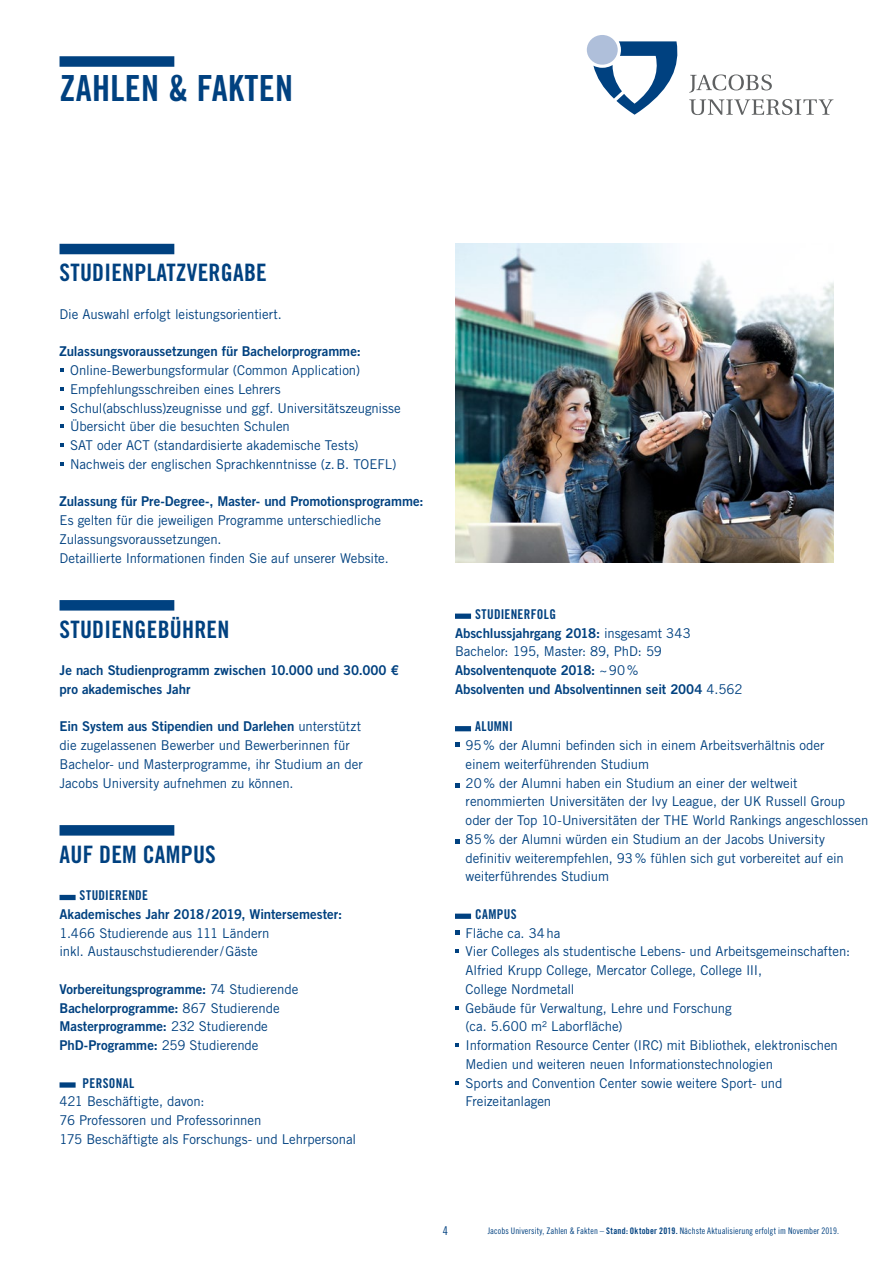
<style>
.page{position:relative;width:893px;height:1263px;background:#fff}
.page>*{position:absolute;margin:0;border:0;box-sizing:border-box;transform-origin:0 0}
.t1{font:36px "Trade Gothic LT Std Bd Cn 20";letter-spacing:.01em;color:#004180}
.t2{font:24px "Trade Gothic LT Std Bd Cn 20";letter-spacing:.01em;color:#004180}
.t3{font:13.5px/18.8px "Trade Gothic LT Std";letter-spacing:-.005em;color:#004180}
.t4{font:13.5px/18.8px "Trade Gothic LT Std Bd 2";letter-spacing:-.005em;color:#004180}
.t5{font:13.5px "Trade Gothic LT Std Bd Cn 20";letter-spacing:.025em;color:#004180}
.t6{font:12.15px "Trade Gothic LT Std Cn 18";color:#004180}
.t7{font:9px "Trade Gothic LT Std Cn 18";letter-spacing:.015em;color:#004180}
.s1{font-family:"Trade Gothic LT Std"}
.s2{font-family:"Trade Gothic LT Std Bd Cn 20"}
</style>
<div class="page">
<svg style="left:60px;top:368px;width:3px;height:4px"></svg>
<svg style="left:60px;top:387px;width:3px;height:4px"></svg>
<svg style="left:60px;top:406px;width:3px;height:4px"></svg>
<svg style="left:60px;top:424px;width:3px;height:4px"></svg>
<svg style="left:60px;top:443px;width:3px;height:4px"></svg>
<svg style="left:60px;top:462px;width:3px;height:4px"></svg>
<div style="left:60px;top:895px;width:16px;height:5px;background:#004180"></div>
<div style="left:60px;top:1082px;width:16px;height:6px;background:#004180"></div>
<div style="left:60px;top:244px;width:114px;height:10px;background:#004180"></div>
<div style="left:60px;top:825px;width:114px;height:11px;background:#004180"></div>
<div style="left:60px;top:600px;width:114px;height:11px;background:#004180"></div>
<div style="left:455px;top:614px;width:16px;height:5px;background:#004180"></div>
<div style="left:455px;top:726px;width:16px;height:5px;background:#004180"></div>
<svg style="left:455px;top:742px;width:4px;height:5px"></svg>
<svg style="left:455px;top:783px;width:4px;height:5px"></svg>
<svg style="left:455px;top:839px;width:4px;height:5px"></svg>
<div style="left:455px;top:914px;width:16px;height:5px;background:#004180"></div>
<svg style="left:455px;top:930px;width:4px;height:5px"></svg>
<svg style="left:455px;top:949px;width:4px;height:4px"></svg>
<svg style="left:455px;top:1006px;width:4px;height:4px"></svg>
<svg style="left:455px;top:1043px;width:4px;height:4px"></svg>
<svg style="left:455px;top:1081px;width:4px;height:4px"></svg>
<div style="left:60px;top:56px;width:114px;height:11px;background:#004180"></div>
<svg style="left:593px;top:41px;width:85px;height:74px"></svg>
<div style="left:587px;top:35px;width:31px;height:30px;background:#afbfda;border-radius:50%"></div>
<svg style="left:689px;top:99px;width:144px;height:16px"></svg>
<svg style="left:689px;top:74px;width:83px;height:19px"></svg>
<img style="left:455px;top:244px;width:378px;height:318px">
<h1 class="t1" style="left:60px;top:66px;width:235px">ZAHLEN &amp; FAKTEN</h1>
<h2 class="t2" style="left:60px;top:258px;width:209px">STUDIENPLATZVERGABE</h2>
<p class="t3" style="left:60px;top:304px;width:224px">Die Auswahl erfolgt leistungsorientiert.</p>
<p class="t4" style="left:60px;top:342px;width:303px">Zulassungsvoraussetzungen für Bachelorprogramme:</p>
<p class="t3" style="left:70px;top:361px;width:332px">Online-Bewerbungsformular (Common Application)<br>Empfehlungsschreiben eines Lehrers Schul(abschluss)zeugnisse und ggf. Universitätszeugnisse Übersicht über die besuchten Schulen<br>SAT oder ACT (standardisierte akademische Tests)<br>Nachweis der englischen Sprachkenntnisse (z.B. TOEFL)</p>
<p class="t4" style="left:60px;top:492px;width:366px">Zulassung für Pre-Degree-, Master- und Promotionsprogramme:</p>
<p class="t3" style="left:60px;top:511px;width:331px">Es gelten für die jeweiligen Programme unterschiedliche<br>Zulassungsvoraussetzungen.<br>Detaillierte Informationen finden Sie auf unserer Website.</p>
<h2 class="t2" style="left:60px;top:614px;width:171px">STUDIENGEBÜHREN</h2>
<p class="t4" style="left:60px;top:661px;width:341px">Je nach Studienprogramm zwischen 10.000 und 30.000 € pro akademisches Jahr</p>
<p class="t4" style="left:60px;top:717px;width:303px">Ein System aus Stipendien und Darlehen <span class="s1">unterstützt</span></p>
<p class="t3" style="left:60px;top:736px;width:305px">die zugelassenen Bewerber und Bewerberinnen für<br>Bachelor- und Masterprogramme, ihr Studium an der<br>Jacobs University aufnehmen zu können.</p>
<h2 class="t2" style="left:60px;top:839px;width:158px">AUF DEM CAMPUS</h2>
<p class="t5" style="left:80px;top:887px;width:70px">STUDIERENDE</p>
<p class="t4" style="left:60px;top:904px;width:284px">Akademisches Jahr 2018/2019, Wintersemester:</p>
<p class="t3" style="left:60px;top:923px;width:211px">1.466 Studierende aus 111 Ländern inkl. Austauschstudierender/Gäste</p>
<p class="t4" style="left:60px;top:979px;width:240px">Vorbereitungsprogramme: <span class="s1">74 Studierende </span>Bachelorprogramme: <span class="s1">867 Studierende </span>Masterprogramme: <span class="s1">232 Studierende </span>PhD-Programme: <span class="s1">259 Studierende</span></p>
<p class="t5" style="left:83px;top:1074px;width:53px">PERSONAL</p>
<p class="t3" style="left:60px;top:1092px;width:298px">421 Beschäftigte, davon:<br>76 Professoren und Professorinnen<br>175 Beschäftigte als Forschungs- und Lehrpersonal</p>
<p class="t5" style="left:475px;top:606px;width:82px">STUDIENERFOLG</p>
<p class="t4" style="left:455px;top:623px;width:237px">Abschlussjahrgang 2018: <span class="s1">insgesamt 343</span></p>
<p class="t3" style="left:455px;top:642px;width:208px">Bachelor: 195, Master: 89, PhD: 59</p>
<p class="t4" style="left:455px;top:661px;width:289px">Absolventenquote 2018: <span class="s1">~90%<br></span>Absolventen und Absolventinnen seit 2004 <span class="s1">4.562</span></p>
<p class="t5" style="left:475px;top:718px;width:39px">ALUMNI</p>
<p class="t3" style="left:466px;top:736px;width:404px">95% der Alumni befinden sich in einem Arbeitsverhältnis oder<br>einem weiterführenden Studium<br>20% der Alumni haben ein Studium an einer der weltweit renommierten Universitäten der Ivy League, der UK Russell Group oder der Top 10-Universitäten der THE World Rankings angeschlossen 85% der Alumni würden ein Studium an der Jacobs University definitiv weiterempfehlen, 93% fühlen sich gut vorbereitet auf ein weiterführendes Studium</p>
<p class="t5" style="left:475px;top:906px;width:43px">CAMPUS</p>
<p class="t3" style="left:466px;top:923px;width:386px">Fläche ca. 34ha<br>Vier Colleges als studentische Lebens- und Arbeitsgemeinschaften:<br>Alfried Krupp College, Mercator College, College III,<br>College Nordmetall<br>Gebäude für Verwaltung, Lehre und Forschung<br>(ca. 5.600 m² Laborfläche)<br>Information Resource Center (IRC) mit Bibliothek, elektronischen Medien und weiteren neuen Informationstechnologien<br>Sports and Convention Center sowie weitere Sport- und Freizeitanlagen</p>
<p class="t6" style="left:443px;top:1223px;width:7px">4</p>
<p class="t7" style="left:488px;top:1225px;width:353px">Jacobs University, Zahlen &amp; Fakten – <span class="s2">Stand: Oktober 2019.</span> Nächste Aktualisierung erfolgt im November 2019.</p>
</div>
